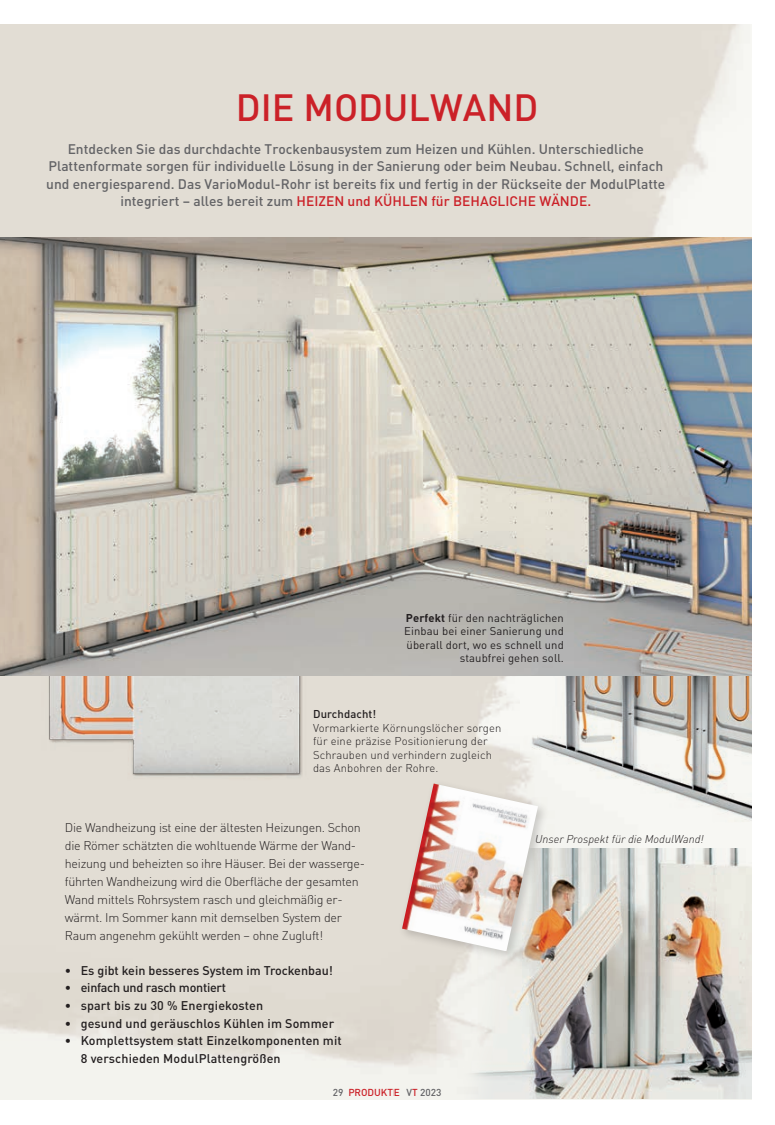
<style>
.page{position:relative;width:775px;height:1125px;background:#fff}
.page>*{position:absolute;margin:0;border:0;box-sizing:border-box;transform-origin:0 0}
.t1{font:500 37.5px "DIN Pro";color:#cb2128}
.t2{font:500 13.75px/17.5px "DIN Pro";color:#636366;text-align:center}
.t3{font:300 12.5px/18px "DIN Pro";letter-spacing:-.02em;color:#231f20}
.t4{font:500 12.5px/17.6px "DIN Pro";letter-spacing:.01em;color:#231f20}
.t5{font:500 12.5px "DIN Pro";letter-spacing:-.02em;color:#231f20}
.t6{font:300 11.25px/13.5px "DIN Pro";letter-spacing:.01em;color:#231f20}
.t7{font:11.25px/13.5px "DIN Pro";letter-spacing:.01em;color:#231f20;text-align:right}
.t8{font:italic 300 11.25px "DIN Pro";color:#231f20}
.t9{font:500 11.25px "DIN Pro";letter-spacing:.01em;color:#231f20}
.t10{font:500 10px "DIN Pro";color:#cb2128}
.s1{color:#cb2128}
.s2{font-weight:700}
.s3{color:#636366}
</style>
<div class="page">
<img style="left:0;top:25px;width:750px;height:1073px">
<img style="left:33px;top:675px;width:282px;height:123px">
<img style="left:520px;top:675px;width:230px;height:154px">
<img style="left:0;top:238px;width:750px;height:437px">
<img style="left:448px;top:848px;width:302px;height:250px">
<img style="left:394px;top:776px;width:157px;height:188px">
<img style="left:402px;top:783px;width:135px;height:168px">
<h1 class="t1" style="left:236px;top:77px;width:304px">DIE MODULWAND</h1>
<p class="t2" style="left:46px;top:139px;width:620px">Entdecken Sie das durchdachte Trockenbausystem zum Heizen und Kühlen. Unterschiedliche Plattenformate sorgen für individuelle Lösung in der Sanierung oder beim Neubau. Schnell, einfach und energiesparend. Das VarioModul-Rohr ist bereits fix und fertig in der Rückseite der ModulPlatte integriert – alles bereit zum <span class="s1">HEIZEN und KÜHLEN für BEHAGLICHE WÄNDE.</span></p>
<p class="t7" style="left:404px;top:609px;width:161px"><span class="s2">Perfekt</span> für den nachträglichen<br>Einbau bei einer Sanierung und überall dort, wo es schnell und staubfrei gehen soll.</p>
<p class="t9" style="left:313px;top:705px;width:65px">Durchdacht!</p>
<p class="t6" style="left:313px;top:720px;width:190px">Vormarkierte Körnungslöcher sorgen für eine präzise Positionierung der Schrauben und verhindern zugleich das Anbohren der Rohre.</p>
<p class="t3" style="left:65px;top:817px;width:301px">Die Wandheizung ist eine der ältesten Heizungen. Schon die Römer schätzten die wohltuende Wärme der Wand&shy;heizung und beheizten so ihre Häuser. Bei der wasserge&shy;führten Wandheizung wird die Oberfläche der gesamten Wand mittels Rohrsystem rasch und gleichmäßig er&shy;wärmt. Im Sommer kann mit demselben System der Raum angenehm gekühlt werden – ohne Zugluft!</p>
<p class="t4" style="left:65px;top:960px;width:269px">• Es gibt kein besseres System im Trockenbau!</p>
<p class="t5" style="left:65px;top:977px;width:163px">• einfach und rasch montiert</p>
<p class="t4" style="left:65px;top:995px;width:200px">• spart bis zu 30 % Energiekosten</p>
<p class="t4" style="left:65px;top:1012px;width:271px">• gesund und geräuschlos Kühlen im Sommer</p>
<p class="t4" style="left:81px;top:1030px;width:262px;text-indent:-16px">• Komplettsystem statt Einzelkomponenten mit<br>8 verschieden ModulPlattengrößen</p>
<p class="t10" style="left:332px;top:1084px;width:110px"><span class="s3">29</span> PRODUKTE <span class="s3">V</span>T <span class="s3">2023</span></p>
<p class="t8" style="left:535px;top:831px;width:170px">Unser Prospekt für die ModulWand!</p>
</div>
